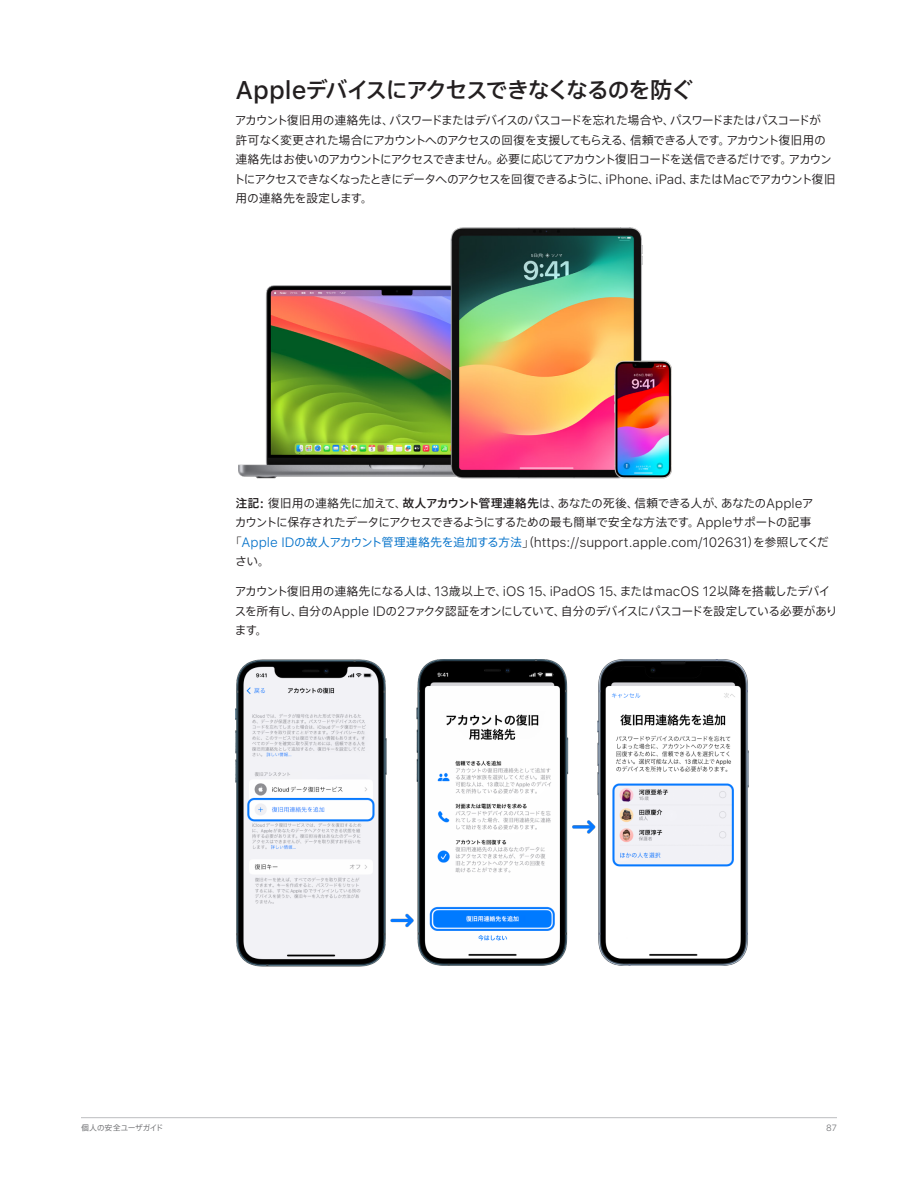
<style>
.page{position:relative;width:918px;height:1188px;background:#fff}
.page>*{position:absolute;margin:0;border:0;box-sizing:border-box;transform-origin:0 0}
.t1{font:500 25.5px "SF Pro JP Text";color:#231f20}
.Body{font:300 13.5px/19.5px "SF Pro JP Text";color:#231f20}
.t2{font:300 9px "SF Pro JP Text";color:#6c6d70}
.s1{font-weight:500}
.s2{color:#0070c9}
</style>
<div class="page">
<hr style="left:81px;top:1117px;width:756px;height:1px;background:#bcbdc0">
<img style="left:238px;top:228px;width:434px;height:250px">
<img style="left:236px;top:660px;width:513px;height:307px">
<h2 class="t1" style="left:236px;top:76px;width:459px">Appleデバイスにアクセスできなくなるのを防ぐ</h2>
<p class="Body" style="left:236px;top:111px;width:602px">アカウント復旧用の連絡先は、パスワードまたはデバイスのパスコードを忘れた場合や、パスワードまたはパスコードが許可なく変更された場合にアカウントへのアクセスの回復を支援してもらえる、信頼できる人です。アカウント復旧用の連絡先はお使いのアカウントにアクセスできません。必要に応じてアカウント復旧コードを送信できるだけです。アカウントにアクセスできなくなったときにデータへのアクセスを回復できるように、iPhone、iPad、またはMacでアカウント復旧用の連絡先を設定します。</p>
<p class="Body" style="left:236px;top:493px;width:595px"><span class="s1">注記:</span> 復旧用の連絡先に加えて、<span class="s1">故人アカウント管理連絡先</span>は、あなたの死後、信頼できる人が、あなたのAppleア<br>カウントに保存されたデータにアクセスできるようにするための最も簡単で安全な方法です。Appleサポートの記事「<span class="s2">Apple IDの故人アカウント管理連絡先を追加する方法</span>」（https://support.apple.com/102631）を参照してください。</p>
<p class="Body" style="left:236px;top:582px;width:603px">アカウント復旧用の連絡先になる人は、13歳以上で、iOS 15、iPadOS 15、またはmacOS 12以降を搭載したデバイスを所有し、自分のApple IDの2ファクタ認証をオンにしていて、自分のデバイスにパスコードを設定している必要があります。</p>
<p class="t2" style="left:81px;top:1123px;width:83px">個人の安全ユーザガイド</p>
<p class="t2" style="left:826px;top:1123px;width:12px">87</p>
</div>
